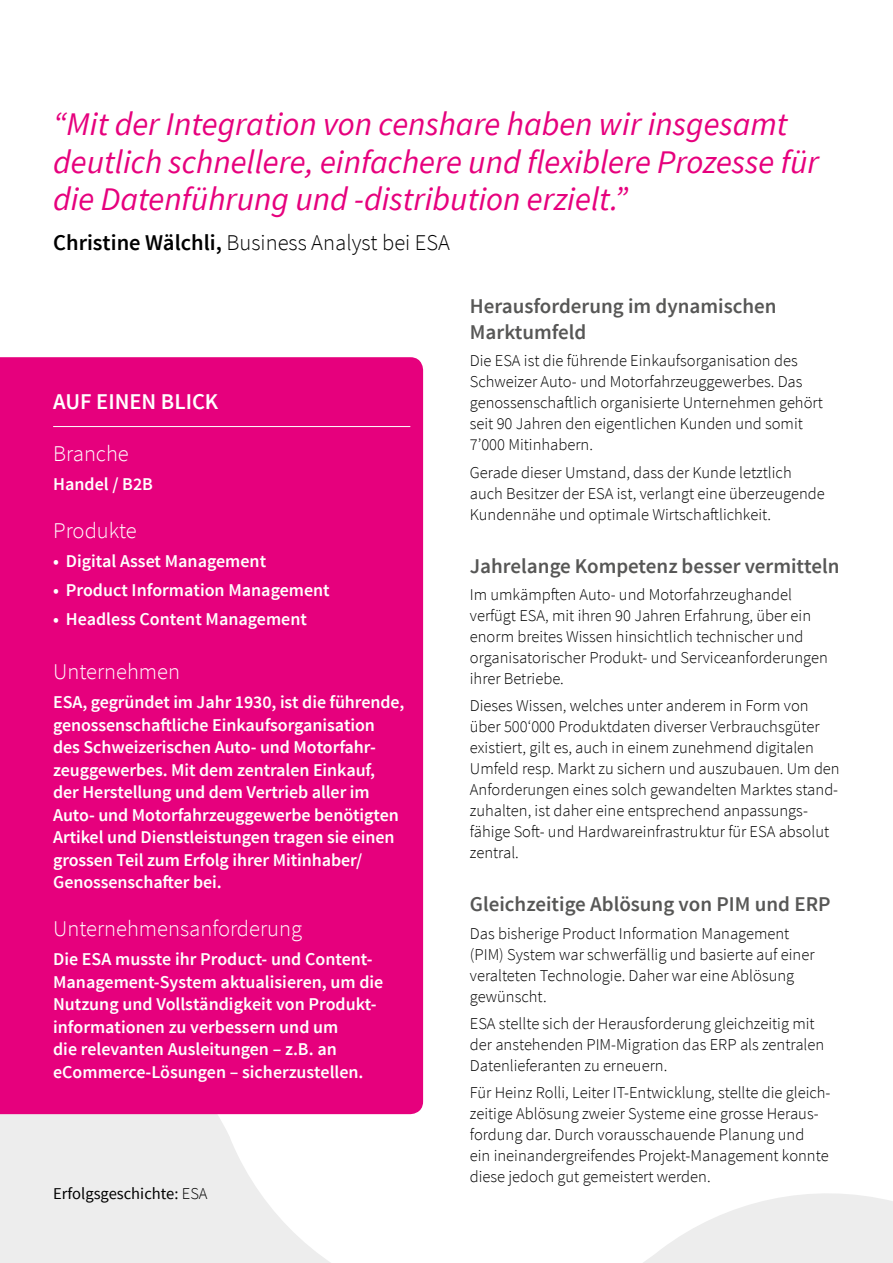
<style>
.page{position:relative;width:893px;height:1263px;background:#fff}
.page>*{position:absolute;margin:0;border:0;box-sizing:border-box;transform-origin:0 0}
.t1{font:italic 33px/37.5px "Source Sans Pro";color:#e6007d}
.t2{font:300 22.5px "Source Sans Pro";color:#fff}
.t3{font:300 22.5px "Source Sans Pro";color:#000}
.t4{font:600 22.5px "Source Sans Pro";color:#fff}
.t5{font:600 21px/25.5px "Source Sans Pro";color:#575756}
.t6{font:600 18px/22.5px "Source Sans Pro";letter-spacing:-.005em;color:#fff}
.t7{font:300 16.5px/21px "Source Sans Pro";color:#000}
.t8{font:16.5px "Source Sans Pro";color:#000}
.s1{font-weight:600}
.s2{font-weight:300}
</style>
<div class="page">
<svg style="left:0;top:957px;width:893px;height:306px"></svg>
<div style="left:0;top:357px;width:423px;height:757px;background:#e6007d"></div>
<hr style="left:53px;top:426px;width:357px;height:1px;background:#fff">
<h1 class="t1" style="left:53px;top:106px;width:767px">“Mit der Integration von censhare haben wir insgesamt deutlich schnellere, einfachere und flexiblere Prozesse für die Datenführung und -distribution erzielt.”</h1>
<h2 class="t3" style="left:53px;top:229px;width:398px"><span class="s1">Christine Wälchli,</span> Business Analyst bei ESA</h2>
<h2 class="t4" style="left:53px;top:387px;width:167px">AUF EINEN BLICK</h2>
<h2 class="t2" style="left:53px;top:440px;width:77px">Branche</h2>
<p class="t6" style="left:53px;top:474px;width:101px">Handel / B2B</p>
<h2 class="t2" style="left:53px;top:517px;width:85px">Produkte</h2>
<p class="t6" style="left:53px;top:550px;width:214px">• Digital Asset Management</p>
<p class="t6" style="left:53px;top:579px;width:278px">• Product Information Management</p>
<p class="t6" style="left:53px;top:608px;width:255px">• Headless Content Management</p>
<h2 class="t2" style="left:53px;top:658px;width:128px">Unternehmen</h2>
<p class="t6" style="left:53px;top:691px;width:353px">ESA, gegründet im Jahr 1930, ist die führende, genossenschaftliche Einkaufsorganisation des Schweizerischen Auto- und Motorfahr&shy;zeuggewerbes. Mit dem zentralen Einkauf, der Herstellung und dem Vertrieb aller im Auto- und Motorfahrzeuggewerbe benötigten Artikel und Dienstleistungen tragen sie einen grossen Teil zum Erfolg ihrer Mitinhaber/ Genossenschafter bei.</p>
<h2 class="t2" style="left:53px;top:915px;width:250px">Unternehmensanforderung</h2>
<p class="t6" style="left:53px;top:948px;width:332px">Die ESA musste ihr Product- und Content-Management-System aktualisieren, um die Nutzung und Vollständigkeit von Produkt&shy;informationen zu verbessern und um<br>die relevanten Ausleitungen – z.B. an eCommerce-Lösungen – sicherzustellen.</p>
<p class="t8" style="left:53px;top:1183px;width:156px">Erfolgsgeschichte: <span class="s2">ESA</span></p>
<p class="t5" style="left:470px;top:294px;width:308px">Herausforderung im dynamischen<br>Marktumfeld</p>
<p class="t7" style="left:470px;top:350px;width:354px">Die ESA ist die führende Einkaufsorganisation des Schweizer Auto- und Motorfahrzeuggewerbes. Das genossenschaftlich organisierte Unternehmen gehört seit 90 Jahren den eigentlichen Kunden und somit 7’000 Mitinhabern.</p>
<p class="t7" style="left:470px;top:462px;width:356px">Gerade dieser Umstand, dass der Kunde letztlich auch Besitzer der ESA ist, verlangt eine überzeugende<br>Kundennähe und optimale Wirtschaftlichkeit.</p>
<p class="t5" style="left:470px;top:553px;width:371px">Jahrelange Kompetenz besser vermitteln</p>
<p class="t7" style="left:470px;top:584px;width:359px">Im umkämpften Auto- und Motorfahrzeughandel verfügt ESA, mit ihren 90 Jahren Erfahrung, über ein enorm breites Wissen hinsichtlich technischer und organisatorischer Produkt- und Serviceanforderungen ihrer Betriebe.</p>
<p class="t7" style="left:470px;top:695px;width:371px">Dieses Wissen, welches unter anderem in Form von über 500‘000 Produktdaten diverser Verbrauchsgüter existiert, gilt es, auch in einem zunehmend digitalen Umfeld resp. Markt zu sichern und auszubauen. Um den Anforderungen eines solch gewandelten Marktes stand&shy;zuhalten, ist daher eine entsprechend anpassungs&shy;fähige Soft- und Hardwareinfrastruktur für ESA absolut zentral.</p>
<p class="t5" style="left:470px;top:892px;width:362px">Gleichzeitige Ablösung von PIM und ERP</p>
<p class="t7" style="left:470px;top:923px;width:346px">Das bisherige Product Information Management (PIM) System war schwerfällig und basierte auf einer veralteten Technologie. Daher war eine Ablösung gewünscht.</p>
<p class="t7" style="left:470px;top:1013px;width:356px">ESA stellte sich der Herausforderung gleichzeitig mit der anstehenden PIM-Migration das ERP als zentralen<br>Datenlieferanten zu erneuern.</p>
<p class="t7" style="left:470px;top:1082px;width:361px">Für Heinz Rolli, Leiter IT-Entwicklung, stellte die gleich&shy;zeitige Ablösung zweier Systeme eine grosse Heraus&shy;fordung dar. Durch vorausschauende Planung und<br>ein ineinandergreifendes Projekt-Management konnte diese jedoch gut gemeistert werden.</p>
</div>
